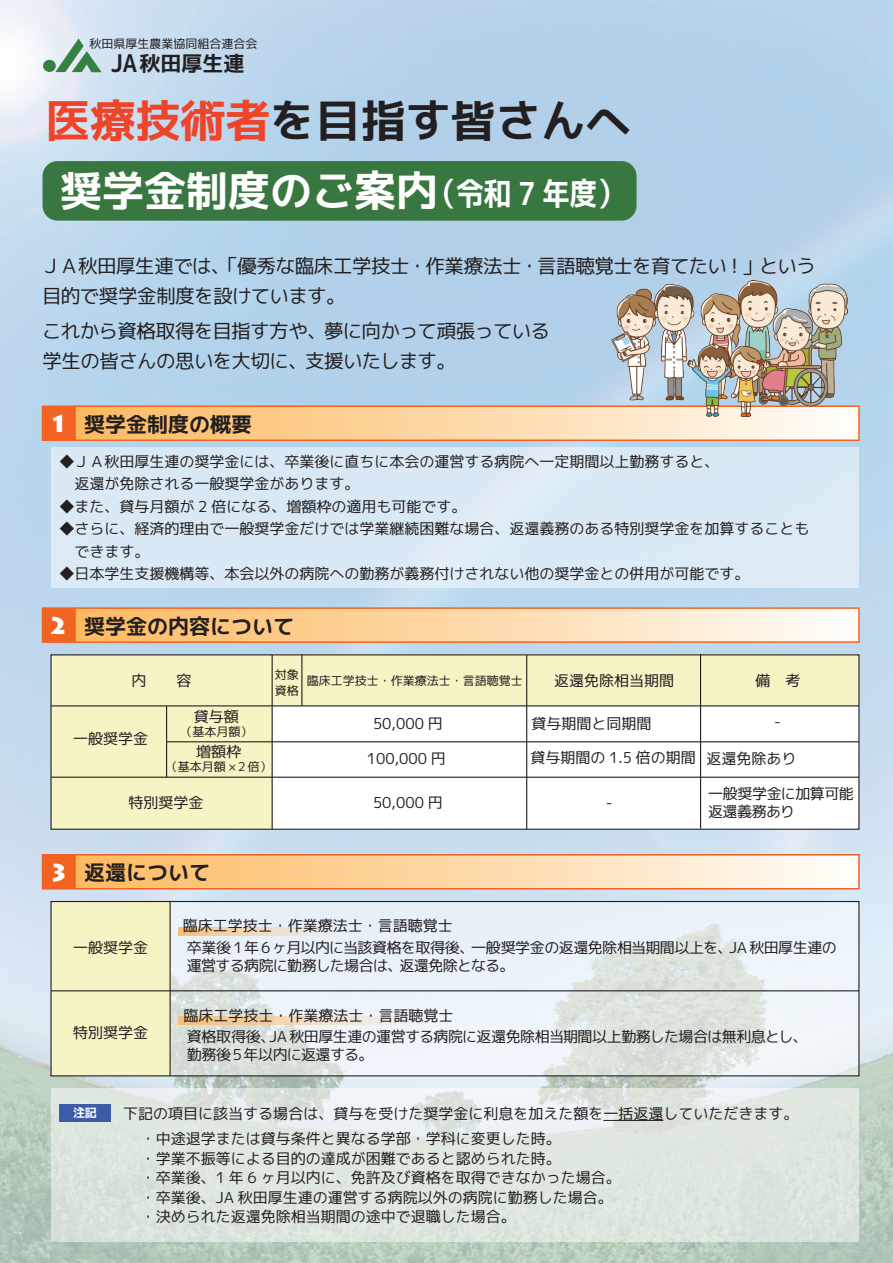
<style>
.page{position:relative;width:893px;height:1263px;background:#fff}
.page>*{position:absolute;margin:0;border:0;box-sizing:border-box;transform-origin:0 0}
.t1{font:45px "migmix 1 p bold";color:#231f20}
.t2{font:42px "migmix 1 p bold";color:#fff}
.t3{font:21px "migmix 1 p bold";color:#231f20}
.t4{font:19.5px/30px "migmix 1 p regular";letter-spacing:-.025em;color:#231f20}
.t5{font:15px/19.5px "migmix 1 p regular";color:#231f20}
.t6{font:15px/18px "migmix 1 p regular";letter-spacing:-.035em;color:#231f20}
.t7{font:15px/18px "migmix 1 p regular";letter-spacing:-.03em;color:#231f20}
.t8{font:12px/16.5px "migmix 1 p regular";color:#231f20}
.t9{font:12px "migmix 1 p bold";color:#fff}
.s1{font-size:24.3px}
.s2{color:#ef4429}
.s3{font-size:31.5px}
.s4{font-family:"Lithos Pro";font-weight:900;font-size:24px;color:#fff}
</style>
<div class="page">
<img style="left:0;top:0;width:893px;height:1263px">
<div style="left:51px;top:447px;width:808px;height:140px;background:#dae9f5"></div>
<svg style="left:51px;top:1089px;width:808px;height:153px;background:#dee7e0"></svg>
<svg style="left:171px;top:903px;width:686px;height:171px;background:#e5edef"></svg>
<div style="left:51px;top:901px;width:119px;height:175px;background:#f6f4c5"></div>
<div style="left:272px;top:706px;width:587px;height:123px;background:#fff"></div>
<div style="left:272px;top:655px;width:587px;height:51px;background:#f6f4c5"></div>
<div style="left:51px;top:655px;width:221px;height:174px;background:#f6f4c5"></div>
<div style="left:50px;top:654px;width:809px;height:176px;border:1px solid #231f20"></div>
<hr style="left:51px;top:705px;width:808px;height:1px;background:#231f20">
<hr style="left:272px;top:655px;width:1px;height:174px;background:#231f20">
<hr style="left:526px;top:655px;width:1px;height:174px;background:#231f20">
<hr style="left:166px;top:706px;width:1px;height:71px;background:#231f20">
<hr style="left:51px;top:777px;width:808px;height:1px;background:#231f20">
<div style="left:50px;top:901px;width:809px;height:175px;border:1px solid #231f20"></div>
<hr style="left:170px;top:901px;width:1px;height:175px;background:#231f20">
<hr style="left:51px;top:990px;width:808px;height:1px;background:#231f20">
<hr style="left:167px;top:741px;width:692px;height:1px;background:#231f20">
<hr style="left:700px;top:654px;width:1px;height:175px;background:#231f20">
<hr style="left:301px;top:654px;width:1px;height:52px;background:#231f20">
<div style="left:43px;top:161px;width:593px;height:60px;background:#397741;border-radius:15px"></div>
<div style="left:42px;top:405px;width:34px;height:36px;background:#f26221;border:2px solid #f26221"></div>
<div style="left:75px;top:406px;width:784px;height:34px;background:linear-gradient(to right,#fdb95f,#fefcf8)"></div>
<div style="left:74px;top:405px;width:786px;height:36px;border:2px solid #f26221"></div>
<div style="left:42px;top:607px;width:34px;height:36px;background:#f26221;border:2px solid #f26221"></div>
<div style="left:75px;top:608px;width:784px;height:34px;background:linear-gradient(to right,#fdb95f,#fefcf8)"></div>
<div style="left:74px;top:607px;width:786px;height:36px;border:2px solid #f26221"></div>
<div style="left:42px;top:854px;width:34px;height:35px;background:#f26221"></div>
<div style="left:75px;top:855px;width:784px;height:34px;background:linear-gradient(to right,#fdb95f,#fefcf8)"></div>
<div style="left:74px;top:854px;width:786px;height:35px;border:2px solid #f26221"></div>
<div style="left:60px;top:1104px;width:51px;height:17px;background:#3c5caa"></div>
<hr style="left:603px;top:1120px;width:60px;height:1px;background:#231f20">
<svg style="left:179px;top:927px;width:157px;height:8px"></svg>
<svg style="left:179px;top:1016px;width:246px;height:9px;background:#f0d9bb"></svg>
<img style="left:611px;top:281px;width:236px;height:136px">
<svg style="left:55px;top:38px;width:47px;height:34px;background:#a2c2b4"></svg>
<div style="left:43px;top:60px;width:13px;height:12px;background:#368043;border-radius:50%"></div>
<p class="t8" style="left:90px;top:35px;width:169px">秋田県厚生農業協同組合連合会</p>
<h3 class="t3" style="left:111px;top:48px;width:135px"><span class="s1">JA</span>秋田厚生連</h3>
<h1 class="t1" style="left:46px;top:88px;width:586px"><span class="s2">医療技術者</span>を目指す皆さんへ</h1>
<h2 class="t2" style="left:60px;top:161px;width:566px">奨学金制度のご案内<span class="s3">（令和 7 年度）</span></h2>
<h3 class="t4" style="left:42px;top:250px;width:775px">ＪＡ秋田厚生連では、「優秀な臨床工学技士・作業療法士・言語聴覚士を育てたい！」という目的で奨学金制度を設けています。</h3>
<h3 class="t4" style="left:42px;top:316px;width:509px">これから資格取得を目指す方や、夢に向かって頑張っている学生の皆さんの思いを大切に、支援いたします。</h3>
<h3 class="t3" style="left:49px;top:409px;width:205px"><span class="s4">1</span> 奨学金制度の概要</h3>
<p class="t5" style="left:60px;top:450px;width:669px;line-height:22.5px">◆ＪＡ秋田厚生連の奨学金には、卒業後に直ちに本会の運営する病院へ一定期間以上勤務すると、　　返還が免除される一般奨学金があります。</p>
<p class="t5" style="left:60px;top:496px;width:408px">◆また、貸与月額が 2 倍になる、増額枠の適用も可能です。</p>
<p class="t5" style="left:60px;top:517px;width:752px;line-height:22.5px">◆さらに、経済的理由で一般奨学金だけでは学業継続困難な場合、返還義務のある特別奨学金を加算することも　できます。</p>
<p class="t5" style="left:60px;top:564px;width:691px">◆日本学生支援機構等、本会以外の病院への勤務が義務付けされない他の奨学金との併用が可能です。</p>
<h3 class="t3" style="left:49px;top:611px;width:247px"><span class="s4">2</span> 奨学金の内容について</h3>
<p class="t5" style="left:132px;top:671px;width:61px">内　　容</p>
<p class="t8" style="left:275px;top:666px;width:25px">対象資格</p>
<p class="t8" style="left:307px;top:672px;width:217px">臨床工学技士・作業療法士・言語聴覚士</p>
<p class="t5" style="left:554px;top:671px;width:121px">返還免除相当期間</p>
<p class="t5" style="left:756px;top:671px;width:46px">備　考</p>
<p class="t5" style="left:194px;top:707px;width:46px">貸与額</p>
<p class="t8" style="left:180px;top:723px;width:73px">（基本月額）</p>
<p class="t5" style="left:373px;top:714px;width:71px">50,000 円</p>
<p class="t5" style="left:531px;top:714px;width:121px">貸与期間と同期間</p>
<p class="t5" style="left:774px;top:712px;width:8px">-</p>
<p class="t5" style="left:73px;top:729px;width:77px">一般奨学金</p>
<p class="t5" style="left:196px;top:741px;width:46px">増額枠</p>
<p class="t8" style="left:166px;top:758px;width:108px">（基本月額 ×２倍）</p>
<p class="t5" style="left:367px;top:749px;width:81px">100,000 円</p>
<p class="t5" style="left:530px;top:747px;width:268px">貸与期間の 1.5 倍の期間 返還免除あり</p>
<p class="t5" style="left:129px;top:793px;width:76px">特別奨学金</p>
<h3 class="t3" style="left:49px;top:858px;width:163px"><span class="s4">3</span> 返還について</h3>
<p class="t5" style="left:373px;top:793px;width:71px">50,000 円</p>
<p class="t5" style="left:183px;top:916px;width:272px">臨床工学技士・作業療法士・言語聴覚士</p>
<p class="t5" style="left:606px;top:793px;width:8px">-</p>
<p class="t7" style="left:708px;top:785px;width:147px">一般奨学金に加算可能返還義務あり</p>
<p class="t5" style="left:73px;top:937px;width:76px">一般奨学金</p>
<p class="t5" style="left:73px;top:1022px;width:76px">特別奨学金</p>
<p class="t6" style="left:187px;top:938px;width:651px">卒業後 1年 6ヶ月以内に当該資格を取得後、一般奨学金の返還免除相当期間以上を、JA 秋田厚生連の運営する病院に勤務した場合は、返還免除となる。</p>
<p class="t5" style="left:184px;top:1005px;width:272px">臨床工学技士・作業療法士・言語聴覚士</p>
<p class="t6" style="left:187px;top:1027px;width:622px">資格取得後、JA 秋田厚生連の運営する病院に返還免除相当期間以上勤務した場合は無利息とし、勤務後５年以内に返還する。</p>
<p class="t9" style="left:73px;top:1104px;width:25px">注記</p>
<p class="t5" style="left:141px;top:1100px;width:659px;line-height:25.5px;text-indent:-18px">下記の項目に該当する場合は、貸与を受けた奨学金に利息を加えた額を一括返還していただきます。・中途退学または貸与条件と異なる学部・学科に変更した時。</p>
<p class="t5" style="left:141px;top:1148px;width:481px">・学業不振等による目的の達成が困難であると認められた時。<br>・卒業後、1 年 6 ヶ月以内に、免許及び資格を取得できなかった場合。・卒業後、JA 秋田厚生連の運営する病院以外の病院に勤務した場合。・決められた返還免除相当期間の途中で退職した場合。</p>
</div>
